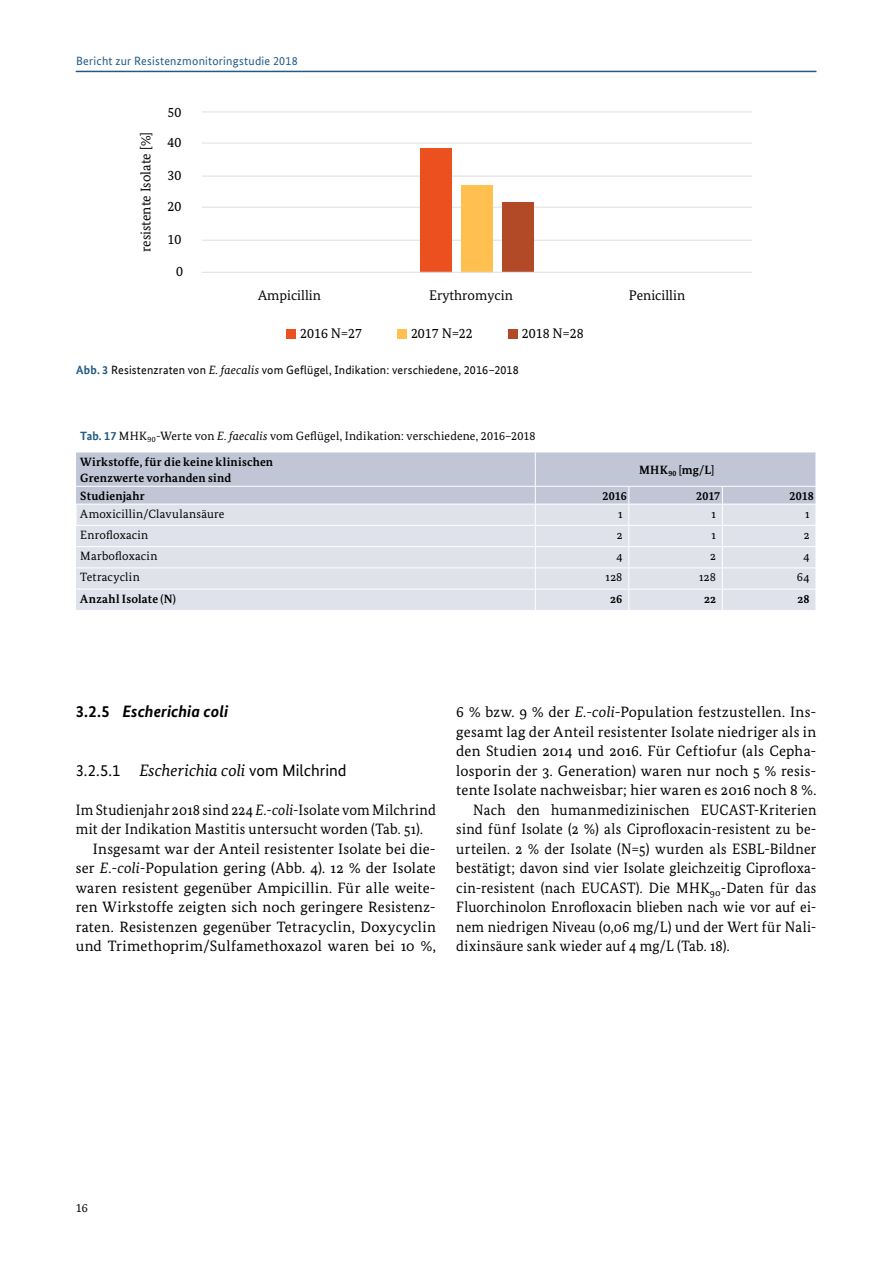
<style>
.page{position:relative;width:893px;height:1263px;background:#fff}
.page>*{position:absolute;margin:0;border:0;box-sizing:border-box;transform-origin:0 0}
.t1{font:16.5px "Bundes Sans";color:#000}
.t2{font:italic 700 16.5px "Bundes Sans";letter-spacing:.005em;color:#000}
.t3{font:15px/19.5px "Bundes Serif";letter-spacing:.015em;color:#000;text-align:justify}
.t4{font:15px/19.5px "Bundes Serif";letter-spacing:.015em;color:#000;scale:.95 1}
.t5{font:13.8px "Bundes Serif";color:#000}
.t6{font:12px "Bundes Serif";letter-spacing:.02em;color:#000}
.t7{font:700 12px/16.5px "Bundes Serif";letter-spacing:.015em;color:#000}
.t8{font:12px "Bundes Sans Office";letter-spacing:.015em;color:#000}
.t9{font:12px "Bundes Sans";letter-spacing:.02em;color:#225a85}
.t10{font:12px "Bundes Serif Office";color:#000}
.s1{font-weight:700;color:#225a85}
.s2{font-family:"Bundes Serif";font-style:italic}
.s3{font-family:"Bundes Sans Office";font-weight:700;color:#225a85}
.s4{font-style:italic}
.s5{font-style:normal}
</style>
<div class="page">
<hr style="left:76px;top:71px;width:740px;height:1px;background:#225a85">
<svg style="left:76px;top:453px;width:740px;height:157px;background:#d6dae5"></svg>
<hr style="left:202px;top:240px;width:550px;height:1px;background:#e2e3e3">
<hr style="left:202px;top:207px;width:550px;height:1px;background:#e2e3e3">
<hr style="left:202px;top:176px;width:550px;height:1px;background:#e2e3e3">
<hr style="left:202px;top:142px;width:550px;height:2px;background:#e2e3e3">
<hr style="left:202px;top:111px;width:550px;height:2px;background:#e2e3e3">
<hr style="left:202px;top:100px;width:550px;height:1px;background:#e2e3e3">
<div style="left:421px;top:148px;width:31px;height:124px;background:#ec501f"></div>
<div style="left:461px;top:185px;width:31px;height:87px;background:#ffc050"></div>
<div style="left:502px;top:202px;width:31px;height:70px;background:#b24a28"></div>
<hr style="left:202px;top:272px;width:550px;height:1px;background:#e2e3e3">
<div style="left:286px;top:329px;width:10px;height:9px;background:#ec501f"></div>
<div style="left:397px;top:329px;width:10px;height:9px;background:#ffc050"></div>
<div style="left:508px;top:329px;width:10px;height:9px;background:#b24a28"></div>
<p class="t9" style="left:76px;top:53px;width:223px">Bericht zur Resistenzmonitoringstudie 2018</p>
<p class="t5" style="left:137px;top:252px;width:122px;rotate:-90deg">resistente Isolate [%]</p>
<p class="t5" style="left:167px;top:104px;width:15px">50</p>
<p class="t5" style="left:167px;top:134px;width:15px">40</p>
<p class="t5" style="left:167px;top:167px;width:15px">30</p>
<p class="t5" style="left:167px;top:198px;width:15px">20</p>
<p class="t5" style="left:167px;top:231px;width:15px">10</p>
<p class="t5" style="left:176px;top:263px;width:8px">0</p>
<p class="t5" style="left:258px;top:286px;width:64px">Ampicillin</p>
<p class="t5" style="left:429px;top:286px;width:85px">Erythromycin</p>
<p class="t5" style="left:629px;top:286px;width:58px">Penicillin</p>
<p class="t5" style="left:300px;top:325px;width:63px">2016 N=27</p>
<p class="t5" style="left:411px;top:325px;width:63px">2017 N=22</p>
<p class="t5" style="left:522px;top:325px;width:63px">2018 N=28</p>
<p class="t8" style="left:76px;top:363px;width:444px"><span class="s1">Abb. 3</span> Resistenzraten von <span class="s2">E. faecalis</span> vom Geflügel, Indikation: verschiedene, 2016–2018</p>
<p class="t6" style="left:80px;top:429px;width:457px"><span class="s3">Tab. 17</span> MHK<sub>90</sub>-Werte von <span class="s4">E. faecalis</span> vom Geflügel, Indikation: verschiedene, 2016–2018</p>
<p class="t7" style="left:80px;top:453px;width:194px">Wirkstoffe, für die keine klinischen<br>Grenzwerte vorhanden sind</p>
<p class="t7" style="left:639px;top:461px;width:77px">MHK<sub>90</sub> [mg/L]</p>
<p class="t7" style="left:80px;top:487px;width:66px">Studienjahr</p>
<p class="t7" style="left:603px;top:487px;width:26px">2016</p>
<p class="t7" style="left:696px;top:487px;width:26px">2017</p>
<p class="t7" style="left:789px;top:487px;width:26px">2018</p>
<p class="t6" style="left:80px;top:506px;width:146px">Amoxicillin/Clavulansäure</p>
<p class="t6" style="left:618px;top:506px;width:6px">1</p>
<p class="t6" style="left:712px;top:506px;width:6px">1</p>
<p class="t6" style="left:805px;top:506px;width:6px">1</p>
<p class="t6" style="left:80px;top:527px;width:70px">Enrofloxacin</p>
<p class="t6" style="left:617px;top:527px;width:7px">2</p>
<p class="t6" style="left:712px;top:527px;width:6px">1</p>
<p class="t6" style="left:804px;top:527px;width:7px">2</p>
<p class="t6" style="left:80px;top:549px;width:79px">Marbofloxacin</p>
<p class="t6" style="left:616px;top:549px;width:8px">4</p>
<p class="t6" style="left:710px;top:549px;width:7px">2</p>
<p class="t6" style="left:803px;top:549px;width:8px">4</p>
<p class="t6" style="left:80px;top:570px;width:61px">Tetracyclin</p>
<p class="t6" style="left:605px;top:570px;width:18px">128</p>
<p class="t6" style="left:699px;top:570px;width:18px">128</p>
<p class="t6" style="left:797px;top:570px;width:14px">64</p>
<p class="t7" style="left:80px;top:590px;width:97px">Anzahl Isolate (N)</p>
<p class="t7" style="left:610px;top:590px;width:14px">26</p>
<p class="t7" style="left:704px;top:590px;width:14px">22</p>
<p class="t7" style="left:797px;top:590px;width:14px">28</p>
<h4 class="t2" style="left:76px;top:701px;width:154px"><span class="s5">3.2.5</span> Escherichia coli</h4>
<h5 class="t1" style="left:76px;top:760px;width:272px">3.2.5.1 <span class="s2">Escherichia coli</span> vom Milchrind</h5>
<p class="t4" style="left:76px;top:799px;width:381px">Im Studienjahr 2018 sind 224 <span class="s4">E.-coli-</span>Isolate vom Milchrind mit der Indikation Mastitis untersucht worden (Tab. 51).</p>
<p class="t3" style="left:76px;top:838px;width:362px;text-indent:17px">Insgesamt war der Anteil resistenter Isolate bei die&shy;ser <span class="s4">E.-coli-</span>Population gering (Abb. 4). 12 % der Isolate waren resistent gegenüber Ampicillin. Für alle weite&shy;ren Wirkstoffe zeigten sich noch geringere Resistenz&shy;raten. Resistenzen gegenüber Tetracyclin, Doxycyclin und Trimethoprim/Sulfamethoxazol waren bei 10 %,</p>
<p class="t3" style="left:456px;top:702px;width:362px">6 % bzw. 9 % der <span class="s4">E.-coli</span>-Population festzustellen. Ins&shy;gesamt lag der Anteil resistenter Isolate niedriger als in den Studien 2014 und 2016. Für Ceftiofur (als Cepha&shy;losporin der 3. Generation) waren nur noch 5 % resis&shy;tente Isolate nachweisbar; hier waren es 2016 noch 8 %.</p>
<p class="t4" style="left:456px;top:799px;width:381px;text-align:justify;text-indent:17px">Nach den humanmedizinischen EUCAST-Kriterien sind fünf Isolate (2 %) als Ciprofloxacin-resistent zu be&shy;urteilen. 2 % der Isolate (N=5) wurden als ESBL-Bildner bestätigt; davon sind vier Isolate gleichzeitig Ciprofloxa&shy;cin-resistent (nach EUCAST). Die MHK<sub>90</sub>-Daten für das Fluorchinolon Enrofloxacin blieben nach wie vor auf ei&shy;nem niedrigen Niveau (0,06 mg/L) und der Wert für Nali&shy;dixinsäure sank wieder auf 4 mg/L (Tab. 18).</p>
<p class="t10" style="left:76px;top:1201px;width:14px">16</p>
</div>
